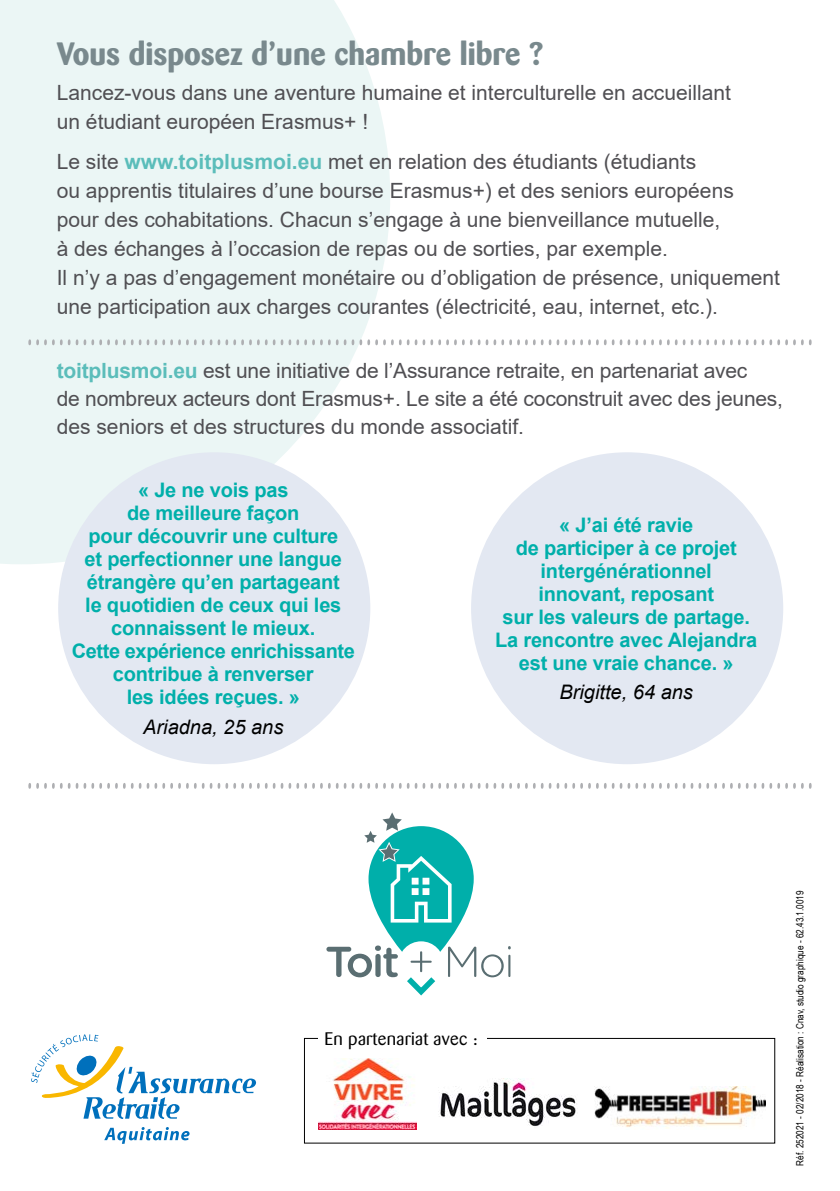
<style>
.page{position:relative;width:840px;height:1191px;background:#fff}
.page>*{position:absolute;margin:0;border:0;box-sizing:border-box;transform-origin:0 0}
.t1{font:700 32px "Barmeno";color:#79898d}
.t2{font:21px/29px "Arial";color:#504f53}
.t3{font:700 20px/23px "Arial";letter-spacing:-.01em;color:#00afaa;text-align:center}
.t4{font:italic 20px "Arial";color:#000}
.t5{font:18px "Barmeno";letter-spacing:.02em;color:#000}
.t6{font:10px "Arial Narrow";color:#000}
.s1{font-weight:700;color:#5bbdba}
</style>
<div class="page">
<svg style="left:0;top:0;width:390px;height:564px;background:#ecf6f5"></svg>
<svg style="left:28px;top:339px;width:783px;height:6px"></svg>
<svg style="left:28px;top:783px;width:783px;height:5px"></svg>
<svg style="left:326px;top:812px;width:184px;height:183px"></svg>
<div style="left:58px;top:452px;width:312px;height:312px;background:#e3e8f2;border-radius:50%"></div>
<div style="left:471px;top:452px;width:311px;height:312px;background:#e3e8f2;border-radius:50%"></div>
<img style="left:438px;top:1078px;width:138px;height:48px">
<img style="left:594px;top:1086px;width:170px;height:43px">
<img style="left:319px;top:1058px;width:97px;height:71px">
<div style="left:304px;top:1038px;width:470px;height:105px;border:1px solid #000"></div>
<div style="left:319px;top:1023px;width:167px;height:28px;background:#fff"></div>
<svg style="left:104px;top:1127px;width:85px;height:16px"></svg>
<svg style="left:31px;top:1034px;width:225px;height:85px"></svg>
<h1 class="t1" style="left:57px;top:35px;width:487px">Vous disposez d’une chambre libre ?</h1>
<p class="t2" style="left:57px;top:78px;width:675px">Lancez-vous dans une aventure humaine et interculturelle en accueillant un étudiant européen Erasmus+ !</p>
<p class="t2" style="left:57px;top:147px;width:724px">Le site <span class="s1">www.toitplusmoi.eu</span> met en relation des étudiants (étudiants<br>ou apprentis titulaires d’une bourse Erasmus+) et des seniors européens pour des cohabitations. Chacun s’engage à une bienveillance mutuelle,<br>à des échanges à l’occasion de repas ou de sorties, par exemple.<br>Il n’y a pas d’engagement monétaire ou d’obligation de présence, uniquement une participation aux charges courantes (électricité, eau, internet, etc.).</p>
<p class="t2" style="left:57px;top:356px;width:727px;line-height:28px"><span class="s1">toitplusmoi.eu</span> est une initiative de l’Assurance retraite, en partenariat avec<br>de nombreux acteurs dont Erasmus+. Le site a été coconstruit avec des jeunes, des seniors et des structures du monde associatif.</p>
<p class="t3" style="left:72px;top:479px;width:284px">« Je ne vois pas<br>de meilleure façon<br>pour découvrir une culture<br>et perfectionner une langue étrangère qu’en partageant<br>le quotidien de ceux qui les connaissent le mieux.<br>Cette expérience enrichissante contribue à renverser<br>les idées reçues. »</p>
<p class="t4" style="left:143px;top:714px;width:142px">Ariadna, 25 ans</p>
<p class="t3" style="left:495px;top:513px;width:263px">« J’ai été ravie<br>de participer à ce projet intergénérationnel innovant, reposant<br>sur les valeurs de partage.<br>La rencontre avec Alejandra est une vraie chance. »</p>
<p class="t4" style="left:559px;top:679px;width:135px">Brigitte, 64 ans</p>
<p class="t5" style="left:324px;top:1028px;width:155px">En partenariat avec :</p>
<p class="t6" style="left:792px;top:1165px;width:277px;rotate:-90deg">Réf. 252021 - 02/2018 - Réalisation : Cnav, studio graphique - 62.43.1.0019</p>
</div>
